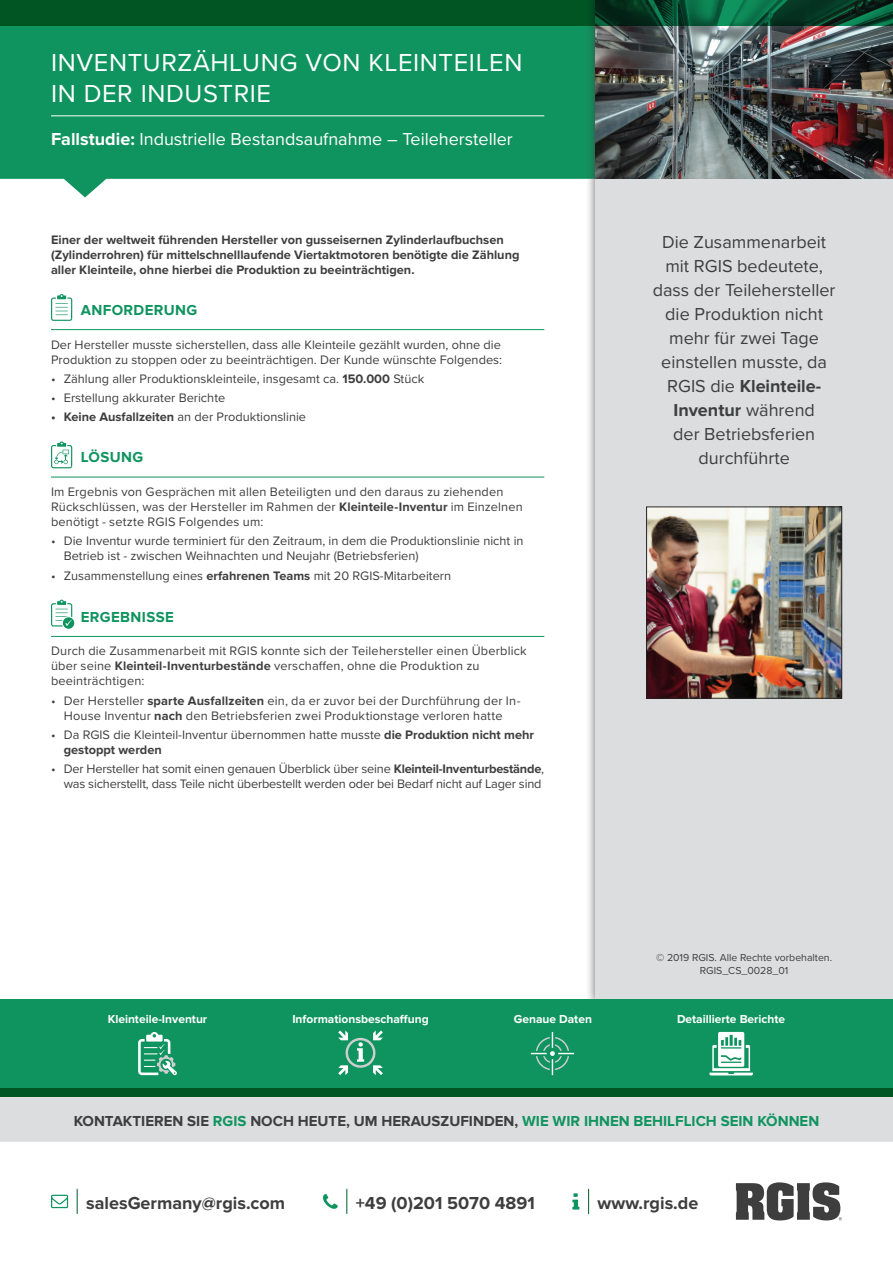
<style>
.page{position:relative;width:893px;height:1263px;background:#fff}
.page>*{position:absolute;margin:0;border:0;box-sizing:border-box;transform-origin:0 0}
.t1{font:25.5px/30.6px "Proxima Nova";letter-spacing:.025em;color:#fff}
.t2{font:18px/24px "Proxima Nova";color:#3e3e3f;text-align:center}
.t3{font:18px "Proxima Nova";color:#fff}
.t4{font:700 18px "Proxima Nova";color:#3e3e3f}
.t5{font:700 15px "Proxima Nova";color:#3e3e3f}
.t6{font:700 15px "Proxima Nova";letter-spacing:.025em;color:#10945f}
.t7{font:12.75px/15px "Proxima Nova";color:#3e3e3f}
.t8{font:700 12.75px/15px "Proxima Nova";color:#3e3e3f}
.t9{font:700 12px "Proxima Nova";color:#fff}
.t10{font:10.5px/12.6px "Proxima Nova";color:#3e3e3f;text-align:center}
.s1{font-weight:700}
.s2{color:#10945f}
</style>
<div class="page">
<svg style="left:588px;top:1189px;width:1px;height:24px"></svg>
<svg style="left:572px;top:1193px;width:7px;height:16px"></svg>
<svg style="left:77px;top:1189px;width:1px;height:24px"></svg>
<svg style="left:51px;top:1195px;width:17px;height:13px"></svg>
<svg style="left:346px;top:1189px;width:1px;height:24px"></svg>
<svg style="left:323px;top:1194px;width:15px;height:15px"></svg>
<svg style="left:736px;top:1182px;width:106px;height:38px"></svg>
<div style="left:0;top:1097px;width:893px;height:45px;background:#dcdddf"></div>
<svg style="left:0;top:26px;width:585px;height:171px;background:#299f6f"></svg>
<hr style="left:51px;top:116px;width:493px;height:1px;background:#fff">
<hr style="left:51px;top:329px;width:493px;height:1px;background:#10945f">
<hr style="left:51px;top:477px;width:493px;height:1px;background:#10945f">
<hr style="left:51px;top:636px;width:493px;height:1px;background:#10945f">
<svg style="left:51px;top:294px;width:22px;height:27px"></svg>
<svg style="left:51px;top:441px;width:22px;height:27px"></svg>
<svg style="left:51px;top:600px;width:24px;height:30px"></svg>
<div style="left:585px;top:0;width:308px;height:1010px;background:#3e3e3f;opacity:.75"></div>
<div style="left:595px;top:0;width:298px;height:1001px;background:#dcdddf"></div>
<img style="left:595px;top:26px;width:298px;height:153px">
<svg style="left:0;top:0;width:893px;height:26px;background:#035127"></svg>
<div style="left:0;top:999px;width:893px;height:98px;background:#10945f"></div>
<div style="left:0;top:1089px;width:893px;height:8px;background:#015523"></div>
<svg style="left:531px;top:1032px;width:43px;height:43px"></svg>
<svg style="left:709px;top:1032px;width:44px;height:43px"></svg>
<img style="left:648px;top:509px;width:192px;height:187px">
<div style="left:646px;top:507px;width:196px;height:191px;border:1px solid #231f20"></div>
<svg style="left:138px;top:1032px;width:39px;height:43px"></svg>
<svg style="left:338px;top:1030px;width:45px;height:45px"></svg>
<h1 class="t1" style="left:51px;top:46px;width:473px">INVENTURZÄHLUNG VON KLEINTEILEN<br>IN DER INDUSTRIE</h1>
<h2 class="t3" style="left:51px;top:125px;width:463px"><span class="s1">Fallstudie:</span> Industrielle Bestandsaufnahme – Teilehersteller</h2>
<p class="t8" style="left:51px;top:233px;width:470px">Einer der weltweit führenden Hersteller von gusseisernen Zylinderlaufbuchsen (Zylinderrohren) für mittelschnelllaufende Viertaktmotoren benötigte die Zählung aller Kleinteile, ohne hierbei die Produktion zu beeinträchtigen.</p>
<p class="t6" style="left:81px;top:301px;width:118px">ANFORDERUNG</p>
<p class="t7" style="left:51px;top:336px;width:452px">Der Hersteller musste sicherstellen, dass alle Kleinteile gezählt wurden, ohne die<br>Produktion zu stoppen oder zu beeinträchtigen. Der Kunde wünschte Folgendes:</p>
<p class="t7" style="left:51px;top:371px;width:375px">• Zählung aller Produktionskleinteile, insgesamt ca. <span class="s1">150.000</span> Stück</p>
<p class="t7" style="left:51px;top:390px;width:176px">• Erstellung akkurater Berichte</p>
<p class="t7" style="left:51px;top:409px;width:257px"><span class="s1">• Keine Ausfallzeiten</span> an der Produktionslinie</p>
<p class="t6" style="left:81px;top:449px;width:64px">LÖSUNG</p>
<p class="t7" style="left:51px;top:484px;width:473px">Im Ergebnis von Gesprächen mit allen Beteiligten und den daraus zu ziehenden<br>Rückschlüssen, was der Hersteller im Rahmen der <span class="s1">Kleinteile-Inventur</span> im Einzelnen benötigt - setzte RGIS Folgendes um:</p>
<p class="t7" style="left:64px;top:533px;width:461px;text-indent:-13px">• Die Inventur wurde terminiert für den Zeitraum, in dem die Produktionslinie nicht in<br>Betrieb ist - zwischen Weihnachten und Neujahr (Betriebsferien)</p>
<p class="t7" style="left:51px;top:567px;width:402px">• Zusammenstellung eines <span class="s1">erfahrenen Teams</span> mit 20 RGIS-Mitarbeitern</p>
<p class="t6" style="left:81px;top:609px;width:95px">ERGEBNISSE</p>
<p class="t7" style="left:51px;top:643px;width:477px">Durch die Zusammenarbeit mit RGIS konnte sich der Teilehersteller einen Überblick über seine <span class="s1">Kleinteil-Inventurbestände</span> verschaffen, ohne die Produktion zu beeinträchtigen:</p>
<p class="t7" style="left:51px;top:692px;width:471px;text-align:center">• Der Hersteller <span class="s1">sparte Ausfallzeiten</span> ein, da er zuvor bei der Durchführung der In-<br>House Inventur <span class="s1">nach</span> den Betriebsferien zwei Produktionstage verloren hatte</p>
<p class="t7" style="left:64px;top:727px;width:472px;text-indent:-13px">• Da RGIS die Kleinteil-Inventur übernommen hatte musste <span class="s1">die Produktion nicht mehr gestoppt werden</span></p>
<p class="t7" style="left:51px;top:761px;width:495px;text-align:right">• Der Hersteller hat somit einen genauen Überblick über seine <span class="s1">Kleinteil-Inventurbestände</span>, was sicherstellt, dass Teile nicht überbestellt werden oder bei Bedarf nicht auf Lager sind</p>
<h2 class="t2" style="left:653px;top:229px;width:184px">Die Zusammenarbeit mit RGIS bedeutete, dass der Teilehersteller die Produktion nicht mehr für zwei Tage einstellen musste, da<br>RGIS die <span class="s1">Kleinteile-<br>Inventur</span> während<br>der Betriebsferien durchführte</h2>
<p class="t10" style="left:656px;top:951px;width:178px">© 2019 RGIS. Alle Rechte vorbehalten.<br>RGIS_CS_0028_01</p>
<p class="t9" style="left:108px;top:1012px;width:101px">Kleinteile-Inventur</p>
<p class="t9" style="left:292px;top:1012px;width:138px">Informationsbeschaffung</p>
<p class="t9" style="left:514px;top:1012px;width:80px">Genaue Daten</p>
<p class="t9" style="left:677px;top:1012px;width:110px">Detaillierte Berichte</p>
<p class="t5" style="left:74px;top:1112px;width:747px">KONTAKTIEREN SIE <span class="s2">RGIS</span> NOCH HEUTE, UM HERAUSZUFINDEN, <span class="s2">WIE WIR IHNEN BEHILFLICH SEIN KÖNNEN</span></p>
<h2 class="t4" style="left:86px;top:1192px;width:201px">salesGermany@rgis.com</h2>
<h2 class="t4" style="left:356px;top:1192px;width:180px">+49 (0)201 5070 4891</h2>
<h2 class="t4" style="left:598px;top:1192px;width:102px">www.rgis.de</h2>
</div>
